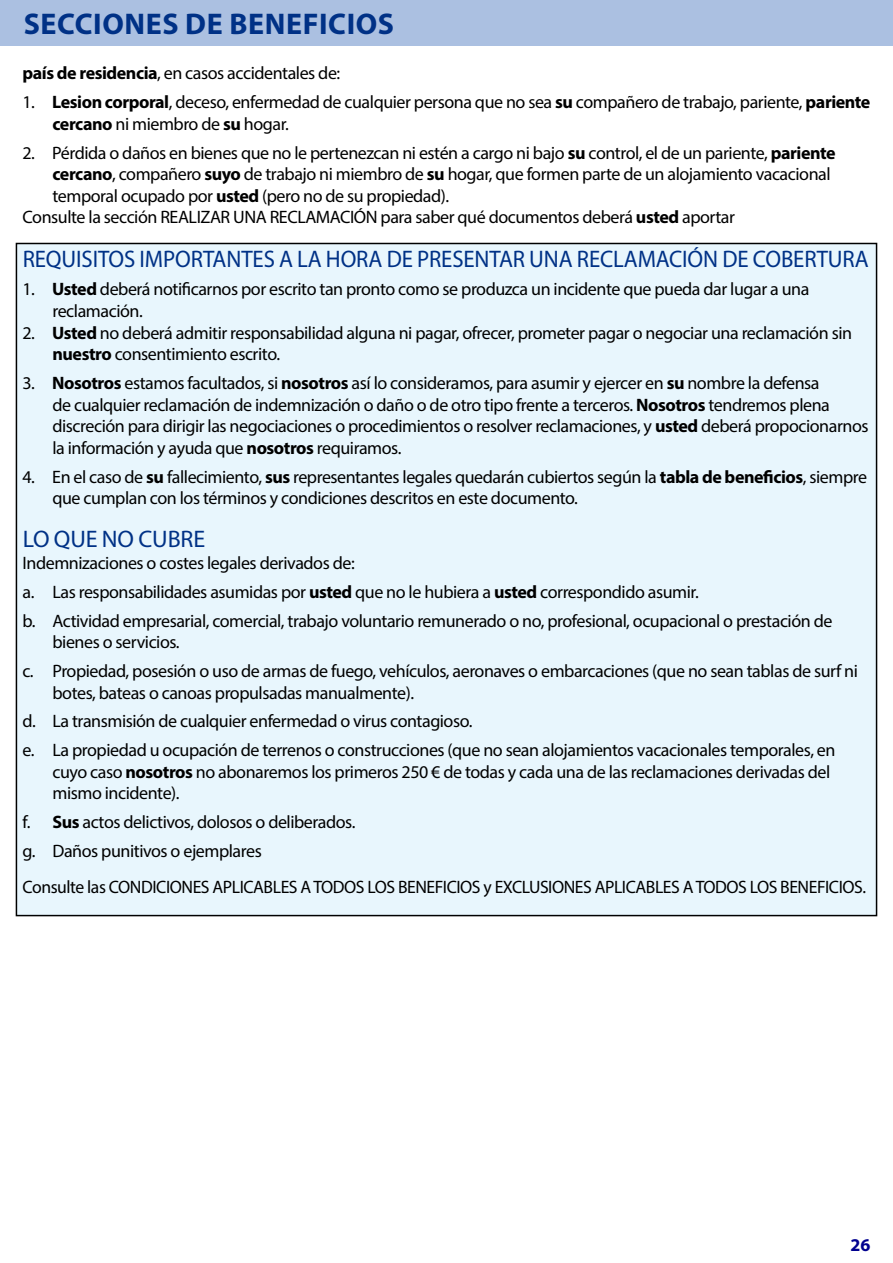
<style>
.page{position:relative;width:893px;height:1263px;background:#fff}
.page>*{position:absolute;margin:0;border:0;box-sizing:border-box;transform-origin:0 0}
.t1{font:700 30px "Myriad Pro";letter-spacing:.02em;color:#003186}
.Subheading{font:24px "Myriad Pro";letter-spacing:-.005em;color:#003186;scale:.95 1}
.Subheading-2{font:24px "Myriad Pro";letter-spacing:-.005em;color:#003186}
.t2{font:18px/21.6px "Myriad Pro";letter-spacing:-.025em;color:#000}
.t3{font:700 18px "Myriad Pro";color:#00008f}
.s1{font-weight:700}
</style>
<div class="page">
<div style="left:0;top:0;width:893px;height:45px;background:#abc0e1"></div>
<div style="left:16px;top:243px;width:860px;height:672px;background:linear-gradient(to right,#e8f6fd,#e8f6fd)"></div>
<h1 class="t1" style="left:24px;top:4px;width:372px">SECCIONES DE BENEFICIOS</h1>
<p class="t2" style="left:22px;top:62px;width:319px"><span class="s1">país de residencia</span>, en casos accidentales de:</p>
<p class="t2" style="left:52px;top:91px;width:819px;text-indent:-30px">1. <span class="s1">Lesion corporal</span>, deceso, enfermedad de cualquier persona que no sea <span class="s1">su</span> compañero de trabajo, pariente, <span class="s1">pariente cercano</span> ni miembro de <span class="s1">su</span> hogar.</p>
<p class="t2" style="left:52px;top:141px;width:785px;text-indent:-30px">2. Pérdida o daños en bienes que no le pertenezcan ni estén a cargo ni bajo <span class="s1">su</span> control, el de un pariente, <span class="s1">pariente cercano</span>, compañero <span class="s1">suyo</span> de trabajo ni miembro de <span class="s1">su</span> hogar, que formen parte de un alojamiento vacacional temporal ocupado por <span class="s1">usted</span> (pero no de su propiedad).</p>
<p class="t2" style="left:22px;top:206px;width:714px">Consulte la sección REALIZAR UNA RECLAMACIÓN para saber qué documentos deberá <span class="s1">usted</span> aportar</p>
<p class="Subheading" style="left:23px;top:244px;width:892px">REQUISITOS IMPORTANTES A LA HORA DE PRESENTAR UNA RECLAMACIÓN DE COBERTURA</p>
<p class="t2" style="left:52px;top:278px;width:758px;text-indent:-30px">1. <span class="s1">Usted</span> deberá notificarnos por escrito tan pronto como se produzca un incidente que pueda dar lugar a una reclamación.</p>
<p class="t2" style="left:52px;top:321px;width:801px;text-indent:-30px">2. <span class="s1">Usted</span> no deberá admitir responsabilidad alguna ni pagar, ofrecer, prometer pagar o negociar una reclamación sin <span class="s1">nuestro</span> consentimiento escrito.</p>
<p class="t2" style="left:52px;top:372px;width:818px;text-indent:-30px">3. <span class="s1">Nosotros</span> estamos facultados, si <span class="s1">nosotros</span> así lo consideramos, para asumir y ejercer en <span class="s1">su</span> nombre la defensa<br>de cualquier reclamación de indemnización o daño o de otro tipo frente a terceros. <span class="s1">Nosotros</span> tendremos plena discreción para dirigir las negociaciones o procedimientos o resolver reclamaciones, y <span class="s1">usted</span> deberá propocionarnos la información y ayuda que <span class="s1">nosotros</span> requiramos.</p>
<p class="t2" style="left:52px;top:465px;width:816px;text-indent:-30px">4. En el caso de <span class="s1">su</span> fallecimiento, <span class="s1">sus</span> representantes legales quedarán cubiertos según la <span class="s1">tabla de beneficios</span>, siempre que cumplan con los términos y condiciones descritos en este documento.</p>
<p class="Subheading-2" style="left:23px;top:524px;width:184px">LO QUE NO CUBRE</p>
<p class="t2" style="left:22px;top:552px;width:334px">Indemnizaciones o costes legales derivados de:</p>
<p class="t2" style="left:22px;top:581px;width:678px">a. Las responsabilidades asumidas por <span class="s1">usted</span> que no le hubiera a <span class="s1">usted</span> correspondido asumir.</p>
<p class="t2" style="left:52px;top:609px;width:781px;text-indent:-30px">b. Actividad empresarial, comercial, trabajo voluntario remunerado o no, profesional, ocupacional o prestación de bienes o servicios.</p>
<p class="t2" style="left:52px;top:660px;width:807px;text-indent:-30px">c. Propiedad, posesión o uso de armas de fuego, vehículos, aeronaves o embarcaciones (que no sean tablas de surf ni botes, bateas o canoas propulsadas manualmente).</p>
<p class="t2" style="left:22px;top:710px;width:451px">d. La transmisión de cualquier enfermedad o virus contagioso.</p>
<p class="t2" style="left:52px;top:739px;width:784px;text-indent:-30px">e. La propiedad u ocupación de terrenos o construcciones (que no sean alojamientos vacacionales temporales, en cuyo caso <span class="s1">nosotros</span> no abonaremos los primeros 250 € de todas y cada una de las reclamaciones derivadas del mismo incidente).</p>
<p class="t2" style="left:22px;top:811px;width:334px">f. <span class="s1">Sus</span> actos delictivos, dolosos o deliberados.</p>
<p class="t2" style="left:22px;top:840px;width:241px">g. Daños punitivos o ejemplares</p>
<p class="t2" style="left:22px;top:876px;width:845px">Consulte las CONDICIONES APLICABLES A TODOS LOS BENEFICIOS y EXCLUSIONES APLICABLES A TODOS LOS BENEFICIOS.</p>
<p class="t3" style="left:850px;top:1233px;width:21px">26</p>
</div>
